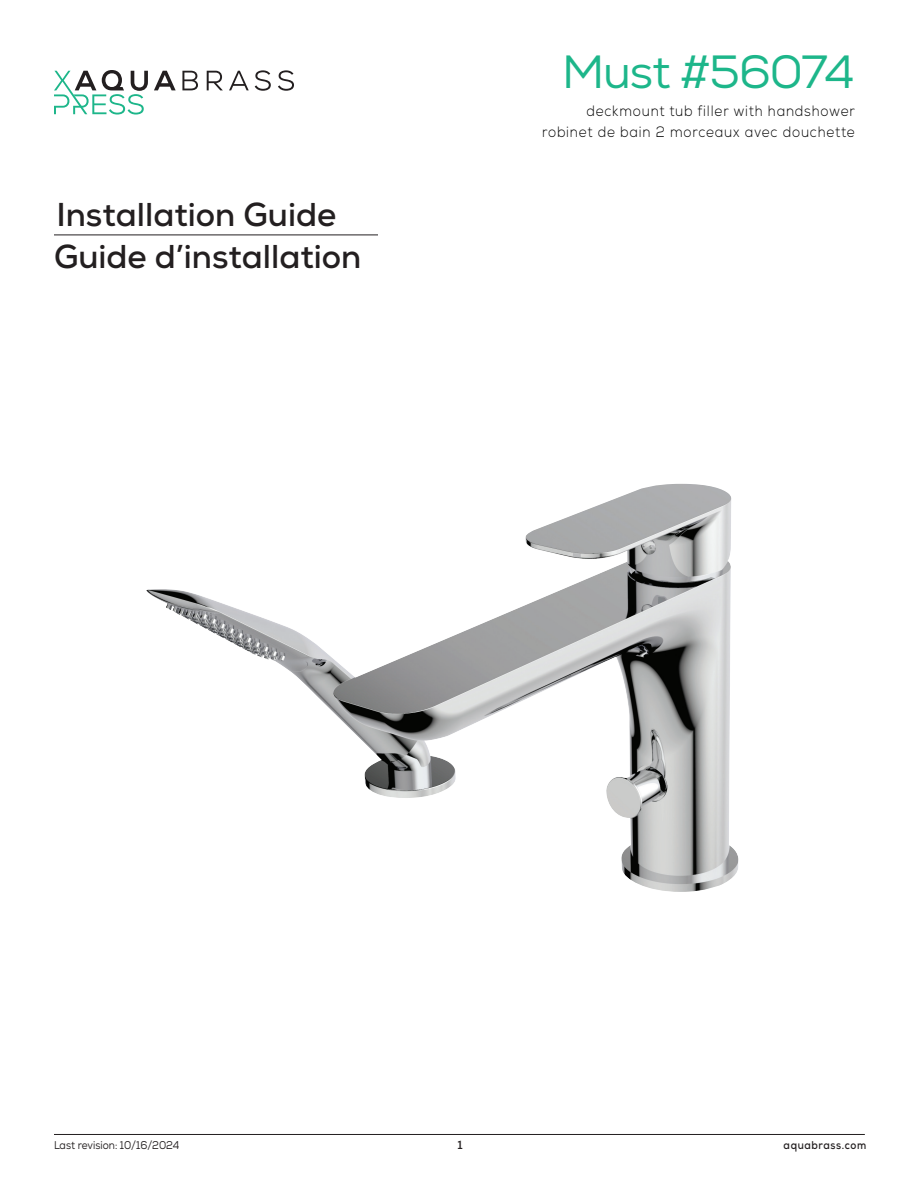
<style>
.page{position:relative;width:918px;height:1188px;background:#fff}
.page>*{position:absolute;margin:0;border:0;box-sizing:border-box;transform-origin:0 0}
.t1{font:46.5px "Nexa";letter-spacing:-.025em;color:#1db68a}
.t2{font:700 33px "Nexa";color:#231f20}
.t3{font:300 15px/21px "Nexa";letter-spacing:.06em;color:#000;text-align:right;scale:.9 1}
.t4{font:700 12px "Nexa";color:#231f20}
.t5{font:11.25px "Nexa";color:#231f20;scale:.9 1}
.t6{font:700 11.25px "Nexa";letter-spacing:.06em;color:#231f20;scale:.9 1}
</style>
<div class="page">
<hr style="left:54px;top:1134px;width:811px;height:1px;background:#231f20">
<svg style="left:154px;top:71px;width:22px;height:19px"></svg>
<svg style="left:182px;top:71px;width:16px;height:19px"></svg>
<svg style="left:207px;top:71px;width:16px;height:19px"></svg>
<svg style="left:229px;top:71px;width:20px;height:19px"></svg>
<svg style="left:255px;top:70px;width:16px;height:21px"></svg>
<svg style="left:278px;top:70px;width:16px;height:21px"></svg>
<svg style="left:54px;top:70px;width:94px;height:45px"></svg>
<hr style="left:54px;top:235px;width:324px;height:1px;background:#231f20">
<img style="left:146px;top:484px;width:593px;height:408px">
<p class="t2" style="left:56px;top:193px;width:281px">Installation Guide</p>
<p class="t2" style="left:54px;top:235px;width:309px">Guide d’installation</p>
<h1 class="t1" style="left:562px;top:43px;width:294px">Must #56074</h1>
<p class="t3" style="left:542px;top:100px;width:349px">deckmount tub filler with handshower robinet de bain 2 morceaux avec douchette</p>
<p class="t5" style="left:54px;top:1138px;width:141px">Last revision: 10/16/2024</p>
<p class="t4" style="left:458px;top:1137px;width:7px">1</p>
<p class="t6" style="left:784px;top:1138px;width:93px">aquabrass.com</p>
</div>
